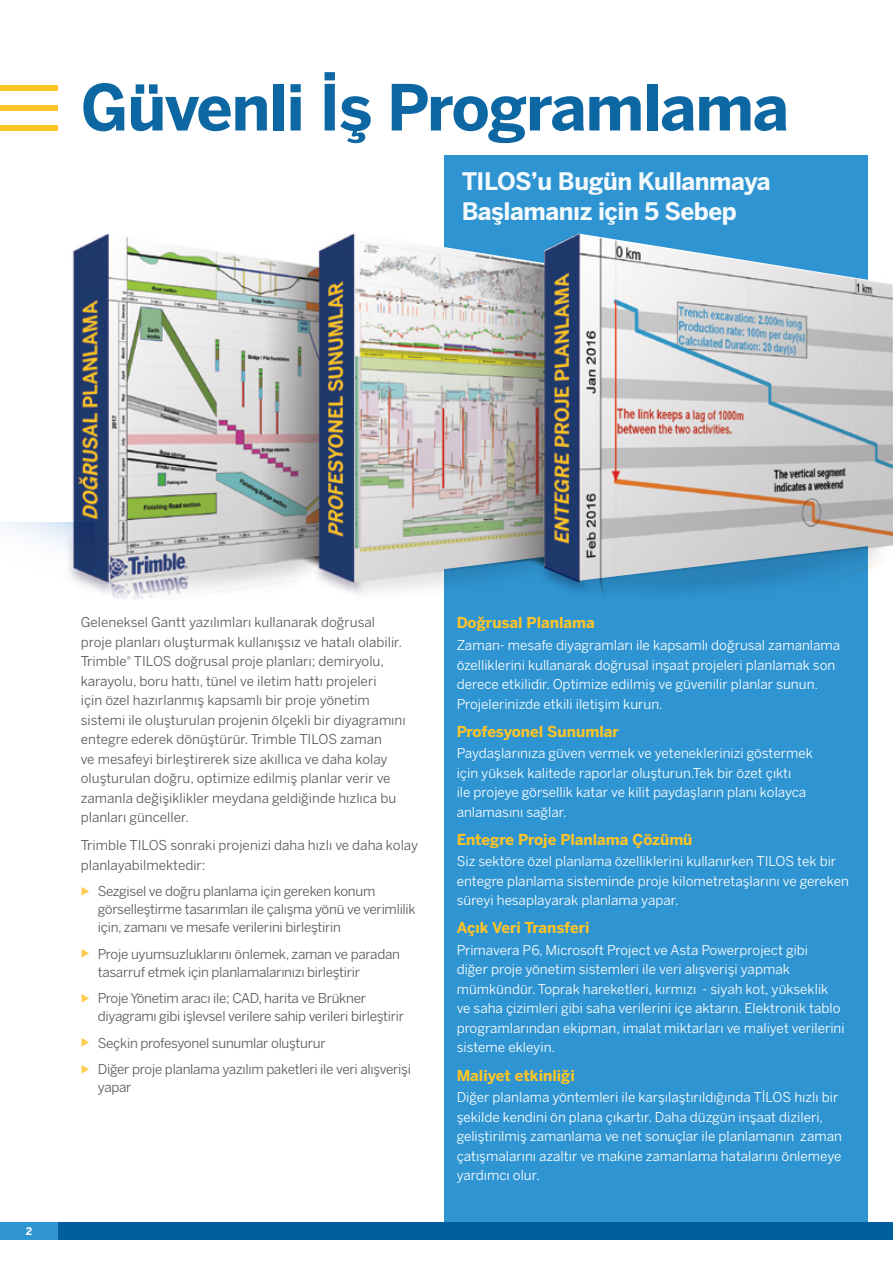
<style>
.page{position:relative;width:893px;height:1263px;background:#fff}
.page>*{position:absolute;margin:0;border:0;box-sizing:border-box;transform-origin:0 0}
.t1{font:700 63px "Benton Sans";letter-spacing:-.02em;color:#005f9e}
.t2{font:700 24px/30px "Benton Sans";letter-spacing:-.02em;color:#fff}
.t3{font:700 15px "Benton Sans";color:#ffc425}
.t4{font:13.5px/19.5px "Benton Sans";color:#fff}
.t5{font:13.5px/19.5px "Benton Sans";letter-spacing:-.01em;color:#58595b}
.t6{font:700 10.5px "Benton Sans";color:#fff}
</style>
<div class="page">
<div style="left:0;top:1222px;width:729px;height:17px;background:#2f95d2"></div>
<div style="left:58px;top:1222px;width:835px;height:17px;background:#005f9e"></div>
<div style="left:444px;top:155px;width:424px;height:1067px;background:#2f95d2"></div>
<div style="left:0;top:523px;width:95px;height:70px;background:linear-gradient(to bottom,#f0f5fb,#fff)"></div>
<img style="left:65px;top:233px;width:828px;height:366px">
<div style="left:0;top:85px;width:58px;height:5px;background:#ffc425"></div>
<div style="left:0;top:105px;width:58px;height:6px;background:#ffc425"></div>
<div style="left:0;top:125px;width:58px;height:6px;background:#ffc425"></div>
<h1 class="t1" style="left:81px;top:68px;width:710px">Güvenli İş Programlama</h1>
<h2 class="t2" style="left:461px;top:166px;width:311px">TILOS’u Bugün Kullanmaya<br>Başlamanız için 5 Sebep</h2>
<p class="t6" style="left:26px;top:1224px;width:8px">2</p>
<p class="t5" style="left:81px;top:613px;width:326px">Geleneksel Gantt yazılımları kullanarak doğrusal proje planları oluşturmak kullanışsız ve hatalı olabilir.<br>Trimble<sup>®</sup> TILOS doğrusal proje planları; demiryolu, karayolu, boru hattı, tünel ve iletim hattı projeleri<br>için özel hazırlanmış kapsamlı bir proje yönetim sistemi ile oluşturulan projenin ölçekli bir diyagramını entegre ederek dönüştürür. Trimble TILOS zaman<br>ve mesafeyi birleştirerek size akıllıca ve daha kolay oluşturulan doğru, optimize edilmiş planlar verir ve zamanla değişiklikler meydana geldiğinde hızlıca bu planları günceller.</p>
<p class="t5" style="left:81px;top:835px;width:339px">Trimble TILOS sonraki projenizi daha hızlı ve daha kolay planlayabilmektedir:</p>
<p class="t5" style="left:98px;top:882px;width:319px;line-height:18px">Sezgisel ve doğru planlama için gereken konum görselleştirme tasarımları ile çalışma yönü ve verimlilik için, zamanı ve mesafe verilerini birleştirin</p>
<p class="t5" style="left:98px;top:945px;width:304px;line-height:18px">Proje uyumsuzluklarını önlemek, zaman ve paradan tasarruf etmek için planlamalarınızı birleştirir</p>
<p class="t5" style="left:98px;top:989px;width:308px;line-height:18px">Proje Yönetim aracı ile; CAD, harita ve Brükner diyagramı gibi işlevsel verilere sahip verileri birleştirir</p>
<p class="t5" style="left:98px;top:1030px;width:315px;line-height:26.5px">Seçkin profesyonel sunumlar oluşturur<br>Diğer proje planlama yazılım paketleri ile veri alışverişi</p>
<p class="t5" style="left:98px;top:1078px;width:35px">yapar</p>
<p class="t3" style="left:457px;top:613px;width:140px">Doğrusal Planlama</p>
<p class="t4" style="left:457px;top:635px;width:385px">Zaman- mesafe diyagramları ile kapsamlı doğrusal zamanlama özelliklerini kullanarak doğrusal inşaat projeleri planlamak son derece etkilidir. Optimize edilmiş ve güvenilir planlar sunun.<br>Projelerinizde etkili iletişim kurun.</p>
<p class="t3" style="left:457px;top:722px;width:164px">Profesyonel Sunumlar</p>
<p class="t4" style="left:457px;top:743px;width:358px">Paydaşlarınıza güven vermek ve yeteneklerinizi göstermek için yüksek kalitede raporlar oluşturun.Tek bir özet çıktı<br>ile projeye görsellik katar ve kilit paydaşların planı kolayca anlamasını sağlar.</p>
<p class="t3" style="left:457px;top:830px;width:237px">Entegre Proje Planlama Çözümü</p>
<p class="t4" style="left:457px;top:852px;width:394px">Siz sektöre özel planlama özelliklerini kullanırken TILOS tek bir entegre planlama sisteminde proje kilometretaşlarını ve gereken süreyi hesaplayarak planlama yapar.</p>
<p class="t3" style="left:457px;top:918px;width:134px">Açık Veri Transferi</p>
<p class="t4" style="left:457px;top:940px;width:390px">Primavera P6, Microsoft Project ve Asta Powerproject gibi<br>diğer proje yönetim sistemleri ile veri alışverişi yapmak mümkündür. Toprak hareketleri, kırmızı - siyah kot, yükseklik ve saha çizimleri gibi saha verilerini içe aktarın. Elektronik tablo programlarından ekipman, imalat miktarları ve maliyet verilerini sisteme ekleyin.</p>
<p class="t3" style="left:457px;top:1065px;width:120px">Maliyet etkinliği</p>
<p class="t4" style="left:457px;top:1087px;width:387px">Diğer planlama yöntemleri ile karşılaştırıldığında TİLOS hızlı bir şekilde kendini ön plana çıkartır. Daha düzgün inşaat dizileri, geliştirilmiş zamanlama ve net sonuçlar ile planlamanın zaman çatışmalarını azaltır ve makine zamanlama hatalarını önlemeye yardımcı olur.</p>
</div>
